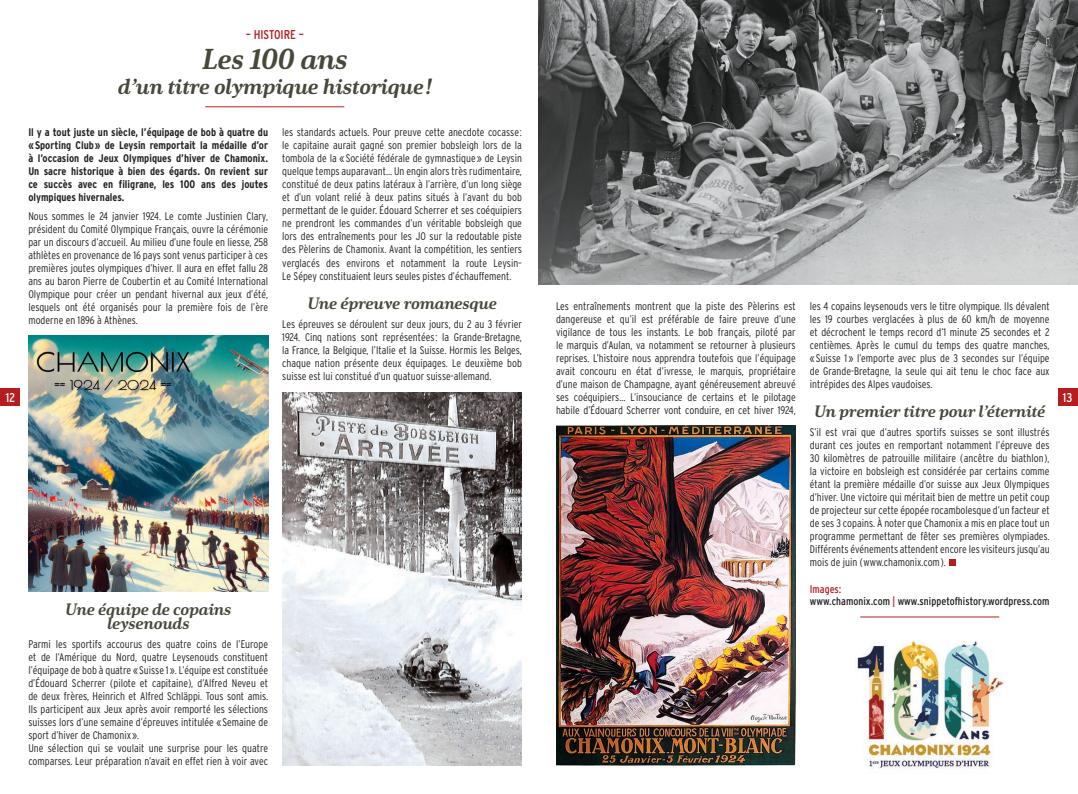
<style>
.page{position:relative;width:1078px;height:794px;background:#fff}
.page>*{position:absolute;margin:0;border:0;box-sizing:border-box;transform-origin:0 0}
.t1{font:28px "Solitas Serif Ext Ex B It";color:#47473a}
.t2{font:21px "Solitas Serif Ext Ex B It";color:#47473a}
.t3{font:16px/14px "Solitas Serif Ext Ex B It";color:#47473a;text-align:center}
.t4{font:12.7px "Interstate Condensed";color:#b61c20}
.t5{font:12.7px "Interstate Condensed";color:#fff}
.t6{font:300 11px/13px "Interstate Condensed";color:#231f20;text-align:justify}
.t7{font:700 11px/13px "Interstate Condensed";color:#231f20;text-align:justify}
.t8{font:11px "Interstate Condensed";letter-spacing:.005em;color:#231f20}
.t9{font:11px "Interstate Condensed";color:#b61c20}
.s1{color:#b61c20}
</style>
<div class="page">
<div style="left:0;top:388px;width:20px;height:17px;background:#b61c20"></div>
<hr style="left:205px;top:106px;width:139px;height:1px;background:#b61c20">
<img style="left:28px;top:335px;width:240px;height:256px">
<div style="left:1057px;top:388px;width:20px;height:17px;background:#b61c20"></div>
<img style="left:539px;top:0;width:538px;height:285px">
<img style="left:282px;top:392px;width:240px;height:373px">
<img style="left:556px;top:425px;width:239px;height:340px">
<div style="left:948px;top:559px;width:7px;height:7px;background:#b61c20"></div>
<hr style="left:860px;top:616px;width:139px;height:1px;background:#b61c20">
<img style="left:855px;top:641px;width:150px;height:132px">
<p class="t5" style="left:6px;top:390px;width:11px">12</p>
<p class="t4" style="left:246px;top:27px;width:60px">– HISTOIRE –</p>
<p class="t1" style="left:202px;top:42px;width:147px">Les 100 ans</p>
<p class="t2" style="left:118px;top:73px;width:315px">d’un titre olympique historique!</p>
<p class="t7" style="left:28px;top:125px;width:241px">Il y a tout juste un siècle, l’équipage de bob à quatre du «Sporting Club» de Leysin remportait la médaille d’or à l’occasion de Jeux Olympiques d’hiver de Chamonix.<br>Un sacre historique à bien des égards. On revient sur ce succès avec en filigrane, les 100 ans des joutes olympiques hivernales.</p>
<p class="t6" style="left:28px;top:209px;width:241px">Nous sommes le 24 janvier 1924. Le comte Justinien Clary, président du Comité Olympique Français, ouvre la cérémonie par un discours d’accueil. Au milieu d’une foule en liesse, 258 athlètes en provenance de 16 pays sont venus participer à ces premières joutes olympiques d’hiver. Il aura en effet fallu 28 ans au baron Pierre de Coubertin et au Comité International Olympique pour créer un pendant hivernal aux jeux d’été, lesquels ont été organisés pour la première fois de l’ère moderne en 1896 à Athènes.</p>
<p class="t6" style="left:282px;top:126px;width:241px">les standards actuels. Pour preuve cette anecdote cocasse: le capitaine aurait gagné son premier bobsleigh lors de la tombola de la «Société fédérale de gymnastique» de Leysin quelque temps auparavant… Un engin alors très rudimentaire, constitué de deux patins latéraux à l’arrière, d’un long siège et d’un volant relié à deux patins situés à l’avant du bob permettant de le guider. Édouard Scherrer et ses coéquipiers ne prendront les commandes d’un véritable bobsleigh que lors des entraînements pour les JO sur la redoutable piste des Pèlerins de Chamonix. Avant la compétition, les sentiers verglacés des environs et notamment la route Leysin– Le Sépey constituaient leurs seules pistes d’échauffement.</p>
<p class="t3" style="left:307px;top:296px;width:191px">Une épreuve romanesque</p>
<p class="t6" style="left:282px;top:317px;width:241px">Les épreuves se déroulent sur deux jours, du 2 au 3 février 1924. Cinq nations sont représentées: la Grande-Bretagne, la France, la Belgique, l’Italie et la Suisse. Hormis les Belges, chaque nation présente deux équipages. Le deuxième bob suisse est lui constitué d’un quatuor suisse-allemand.</p>
<p class="t3" style="left:65px;top:602px;width:167px">Une équipe de copains leysenouds</p>
<p class="t6" style="left:28px;top:637px;width:241px">Parmi les sportifs accourus des quatre coins de l’Europe et de l’Amérique du Nord, quatre Leysenouds constituent l’équipage de bob à quatre «Suisse 1». L’équipe est constituée d’Édouard Scherrer (pilote et capitaine), d’Alfred Neveu et de deux frères, Heinrich et Alfred Schläppi. Tous sont amis.<br>Ils participent aux Jeux après avoir remporté les sélections suisses lors d’une semaine d’épreuves intitulée «Semaine de sport d’hiver de Chamonix».</p>
<p class="t6" style="left:28px;top:741px;width:241px">Une sélection qui se voulait une surprise pour les quatre comparses. Leur préparation n’avait en effet rien à voir avec</p>
<p class="t6" style="left:556px;top:300px;width:241px">Les entraînements montrent que la piste des Pèlerins est dangereuse et qu’il est préférable de faire preuve d’une vigilance de tous les instants. Le bob français, piloté par le marquis d’Aulan, va notamment se retourner à plusieurs reprises. L’histoire nous apprendra toutefois que l’équipage avait concouru en état d’ivresse, le marquis, propriétaire d’une maison de Champagne, ayant généreusement abreuvé ses coéquipiers… L’insouciance de certains et le pilotage habile d’Édouard Scherrer vont conduire, en cet hiver 1924,</p>
<p class="t6" style="left:809px;top:300px;width:241px">les 4 copains leysenouds vers le titre olympique. Ils dévalent les 19 courbes verglacées à plus de 60 km/h de moyenne et décrochent le temps record d’1 minute 25 secondes et 2 centièmes. Après le cumul du temps des quatre manches, «Suisse 1» l’emporte avec plus de 3 secondes sur l’équipe de Grande-Bretagne, la seule qui ait tenu le choc face aux intrépides des Alpes vaudoises.</p>
<p class="t3" style="left:814px;top:404px;width:232px">Un premier titre pour l’éternité</p>
<p class="t6" style="left:809px;top:426px;width:241px">S’il est vrai que d’autres sportifs suisses se sont illustrés durant ces joutes en remportant notamment l’épreuve des 30 kilomètres de patrouille militaire (ancêtre du biathlon), la victoire en bobsleigh est considérée par certains comme étant la première médaille d’or suisse aux Jeux Olympiques d’hiver. Une victoire qui méritait bien de mettre un petit coup de projecteur sur cette épopée rocambolesque d’un facteur et de ses 3 copains. À noter que Chamonix a mis en place tout un programme permettant de fêter ses premières olympiades.<br>Différents événements attendent encore les visiteurs jusqu’au mois de juin (www.chamonix.com).</p>
<p class="t9" style="left:809px;top:583px;width:33px">Images:</p>
<p class="t8" style="left:809px;top:595px;width:241px">www.chamonix.com <span class="s1">|</span> www.snippetofhistory.wordpress.com</p>
<p class="t5" style="left:1062px;top:390px;width:11px">13</p>
</div>
